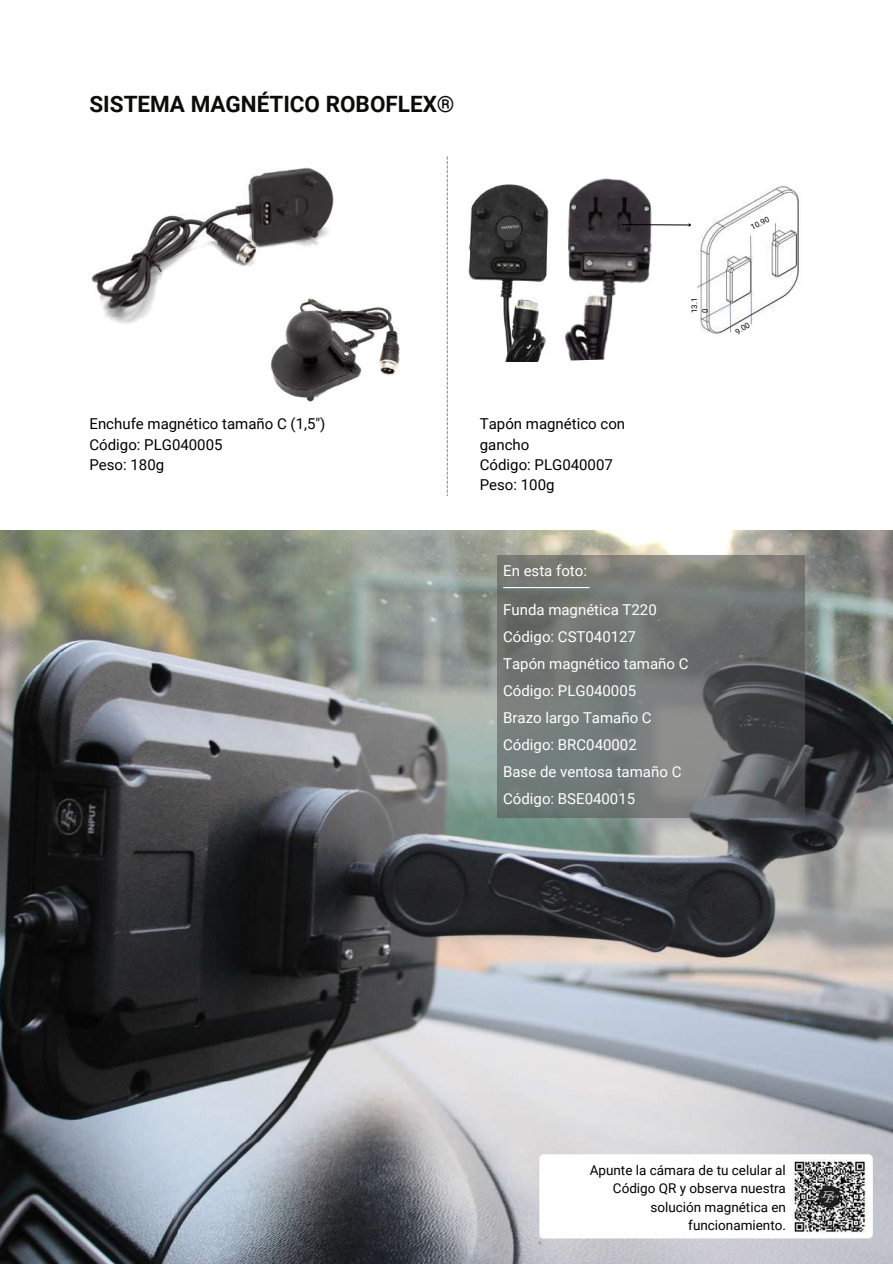
<style>
.page{position:relative;width:893px;height:1264px;background:#fff}
.page>*{position:absolute;margin:0;border:0;box-sizing:border-box;transform-origin:0 0}
.t1{font:700 22.5px "Roboto";color:#0c0c0b}
.t2{font:15px/27px "Roboto";color:#fff}
.t3{font:15px/20.2px "Roboto";color:#000}
.t4{font:15px "Roboto";color:#fefefe}
.t5{font:13.5px/18px "Roboto";color:#000;text-align:right}
.t6{font:7.8px/10.6px "Roboto";color:#000}
</style>
<div class="page">
<img style="left:91px;top:167px;width:242px;height:157px">
<img style="left:260px;top:287px;width:140px;height:115px">
<img style="left:468px;top:184px;width:81px;height:177px">
<svg style="left:446px;top:156px;width:2px;height:340px"></svg>
<img style="left:565px;top:178px;width:101px;height:183px">
<img style="left:697px;top:184px;width:102px;height:150px">
<hr style="left:622px;top:224px;width:68px;height:1px;background:#000">
<svg style="left:687px;top:223px;width:4px;height:4px"></svg>
<img style="left:0;top:530px;width:892px;height:733px">
<svg style="left:497px;top:555px;width:307px;height:263px;background:#6e7271"></svg>
<hr style="left:503px;top:587px;width:86px;height:1px;background:#fff">
<div style="left:539px;top:1154px;width:333px;height:84px;background:#fff;border-radius:4px"></div>
<img style="left:792px;top:1159px;width:74px;height:74px">
<h1 class="t1" style="left:89px;top:91px;width:366px">SISTEMA MAGNÉTICO ROBOFLEX®</h1>
<p class="t6" style="left:749px;top:222px;width:21px;rotate:-26deg">10.90</p>
<p class="t6" style="left:689px;top:313px;width:17px;rotate:-90deg">13.1<br>0</p>
<p class="t6" style="left:733px;top:328px;width:17px;rotate:-31deg">9.00</p>
<p class="t3" style="left:89px;top:414px;width:237px">Enchufe magnético tamaño C (1,5")<br>Código: PLG040005<br>Peso: 180g</p>
<p class="t3" style="left:480px;top:414px;width:147px">Tapón magnético con gancho<br>Código: PLG040007<br>Peso: 100g</p>
<p class="t4" style="left:503px;top:562px;width:85px">En esta foto:</p>
<p class="t2" style="left:503px;top:596px;width:187px">Funda magnética T220<br>Código: CST040127<br>Tapón magnético tamaño C<br>Código: PLG040005<br>Brazo largo Tamaño C<br>Código: BRC040002<br>Base de ventosa tamaño C<br>Código: BSE040015</p>
<p class="t5" style="left:589px;top:1161px;width:198px">Apunte la cámara de tu celular al<br>Código QR y observa nuestra solución magnética en funcionamiento.</p>
</div>
